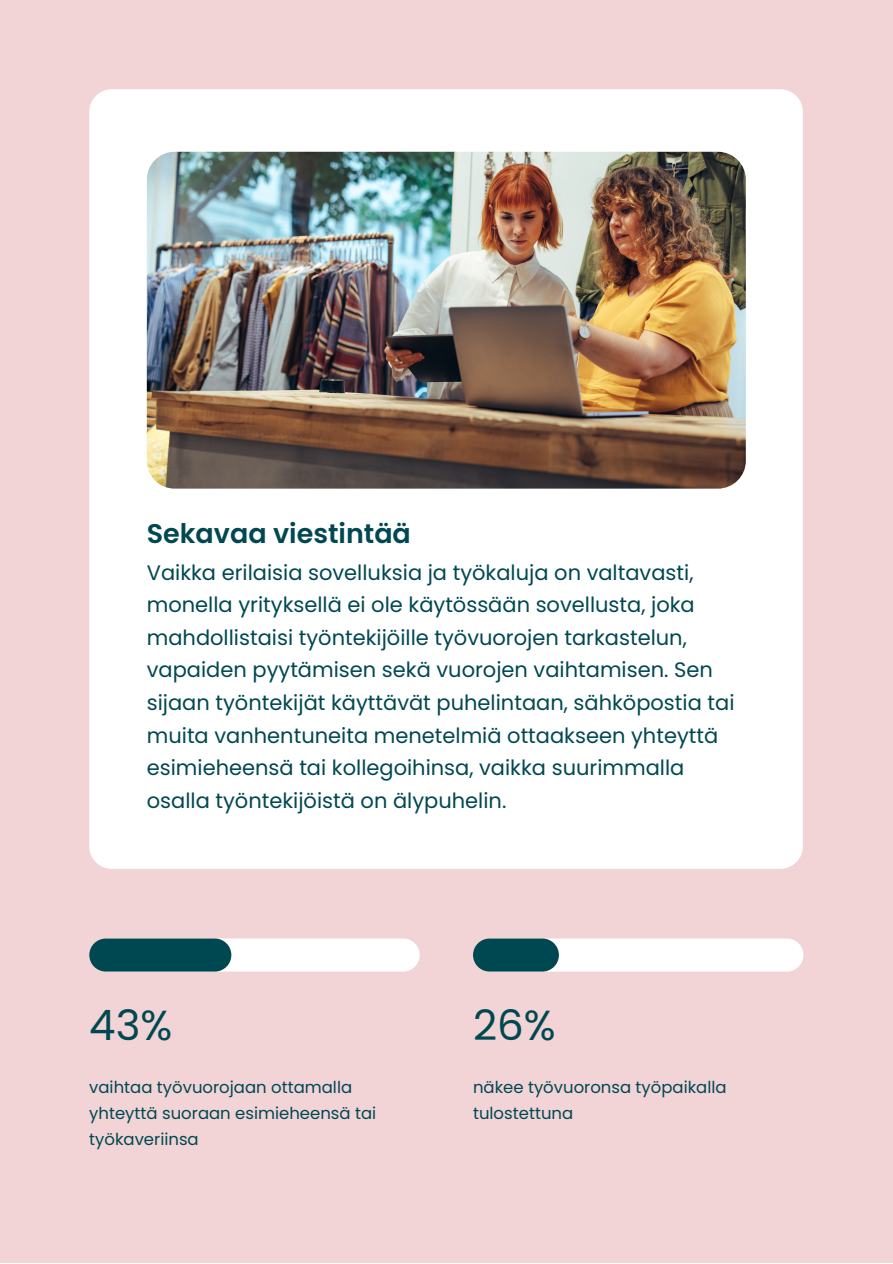
<style>
.page{position:relative;width:893px;height:1264px;background:#fff}
.page>*{position:absolute;margin:0;border:0;box-sizing:border-box;transform-origin:0 0}
.t1{font:42px "Poppins";color:#004851}
.t2{font:600 27px "Poppins";color:#004851}
.t3{font:21px/32.5px "Poppins";color:#004851}
.t4{font:16.5px/25.8px "Poppins";color:#004851}
</style>
<div class="page">
<div style="left:0;top:0;width:892px;height:1262px;background:#f2d4d7"></div>
<div style="left:89px;top:89px;width:713px;height:779px;background:#fff;border-radius:22px"></div>
<div style="left:89px;top:938px;width:330px;height:33px;background:#fff;border-radius:17px"></div>
<div style="left:89px;top:938px;width:142px;height:33px;background:#004851;border-radius:17px"></div>
<div style="left:473px;top:938px;width:330px;height:33px;background:#fff;border-radius:17px"></div>
<div style="left:473px;top:938px;width:86px;height:33px;background:#004851;border-radius:17px"></div>
<img style="left:147px;top:152px;width:598px;height:336px;border-radius:28px">
<p class="t2" style="left:147px;top:514px;width:265px">Sekavaa viestintää</p>
<p class="t3" style="left:147px;top:556px;width:589px">Vaikka erilaisia sovelluksia ja työkaluja on valtavasti, monella yrityksellä ei ole käytössään sovellusta, joka mahdollistaisi työntekijöille työvuorojen tarkastelun, vapaiden pyytämisen sekä vuorojen vaihtamisen. Sen sijaan työntekijät käyttävät puhelintaan, sähköpostia tai muita vanhentuneita menetelmiä ottaakseen yhteyttä esimieheensä tai kollegoihinsa, vaikka suurimmalla osalla työntekijöistä on älypuhelin.</p>
<p class="t1" style="left:89px;top:995px;width:84px">43%</p>
<p class="t4" style="left:89px;top:1074px;width:288px">vaihtaa työvuorojaan ottamalla yhteyttä suoraan esimieheensä tai työkaveriinsa</p>
<p class="t1" style="left:473px;top:995px;width:84px">26%</p>
<p class="t4" style="left:473px;top:1074px;width:255px">näkee työvuoronsa työpaikalla tulostettuna</p>
</div>
